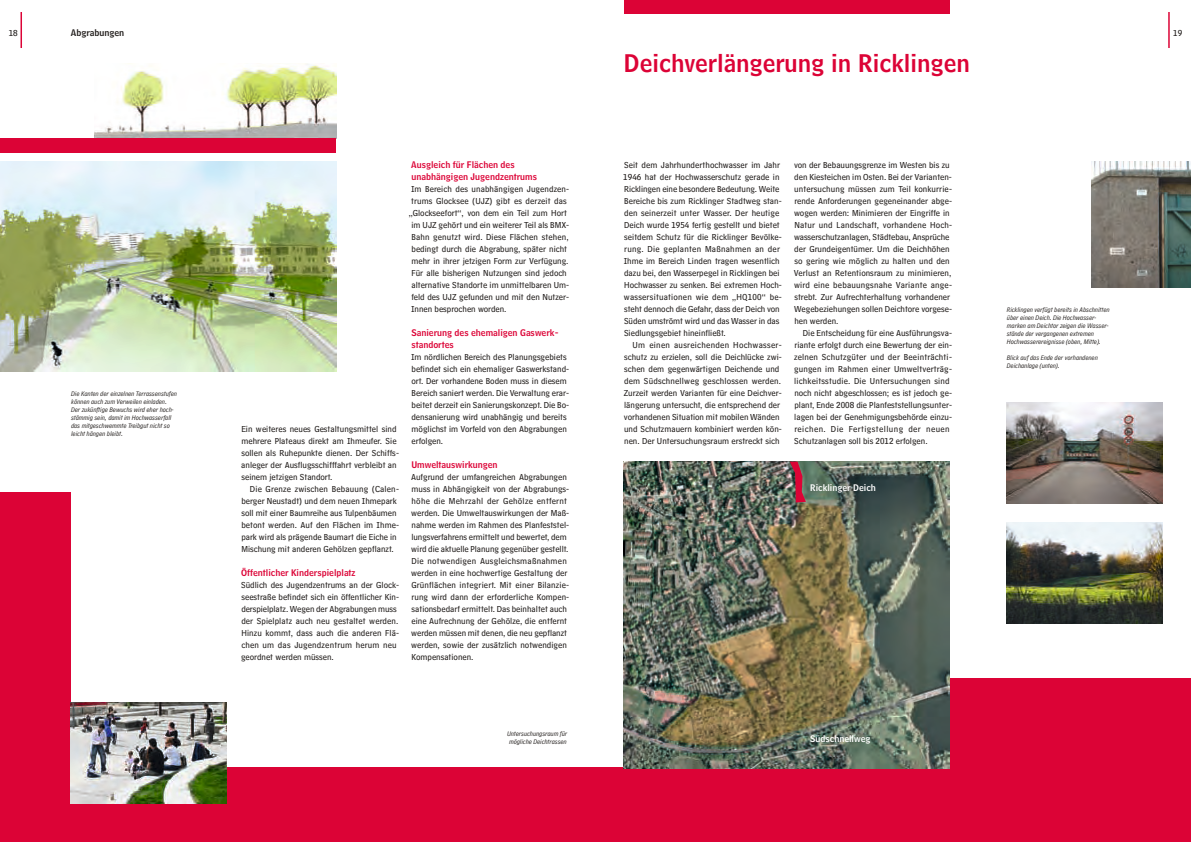
<style>
.page{position:relative;width:1191px;height:842px;background:#fff}
.page>*{position:absolute;margin:0;border:0;box-sizing:border-box;transform-origin:0 0}
.t1{font:24px "HM Headline";color:#dc0336}
.t2{font:9px/12px "HM Text";color:#201c1a}
.t3{font:9px/12px "HM Headline";color:#dc0336}
.t4{font:9px "HM Headline";color:#fff}
.t5{font:9px "HM Headline";color:#201c1a}
.t6{font:italic 7px/8px "HM Comment";color:#201c1a}
</style>
<div class="page">
<hr style="left:21px;top:12px;width:1px;height:36px;background:#dc0336">
<hr style="left:1168px;top:12px;width:1px;height:36px;background:#dc0336">
<div style="left:947px;top:678px;width:244px;height:93px;background:#dc0336"></div>
<div style="left:624px;top:0;width:325px;height:14px;background:#dc0336"></div>
<img style="left:1006px;top:522px;width:156px;height:102px">
<img style="left:1091px;top:162px;width:100px;height:125px">
<img style="left:1007px;top:402px;width:155px;height:102px">
<div style="left:0;top:767px;width:1191px;height:75px;background:#dc0336"></div>
<div style="left:0;top:492px;width:71px;height:288px;background:#dc0336"></div>
<img style="left:0;top:162px;width:336px;height:210px">
<img style="left:95px;top:64px;width:241px;height:74px">
<img style="left:71px;top:702px;width:156px;height:101px">
<div style="left:0;top:138px;width:336px;height:14px;background:#dc0336"></div>
<img style="left:624px;top:462px;width:326px;height:306px">
<svg style="left:790px;top:462px;width:16px;height:40px"></svg>
<p class="t5" style="left:71px;top:25px;width:55px">Abgrabungen</p>
<p class="t2" style="left:9px;top:26px;width:10px">18</p>
<p class="t2" style="left:1173px;top:26px;width:10px">19</p>
<p class="t6" style="left:71px;top:389px;width:107px">Die Kanten der einzelnen Terrassenstufen können auch zum Verweilen einladen.<br>Der zukünftige Bewuchs wird eher hoch&shy;stämmig sein, damit im Hochwasserfall das mitgeschwemmte Treibgut nicht so leicht hängen bleibt.</p>
<h1 class="t1" style="left:624px;top:43px;width:347px">Deichverlängerung in Ricklingen</h1>
<p class="t2" style="left:241px;top:422px;width:159px">Ein weiteres neues Gestaltungsmittel sind mehrere Plateaus direkt am Ihmeufer. Sie sollen als Ruhepunkte dienen. Der Schiffs&shy;anleger der Ausflugsschifffahrt verbleibt an seinem jetzigen Standort.</p>
<p class="t2" style="left:241px;top:482px;width:159px;text-indent:9px">Die Grenze zwischen Bebauung (Calen&shy;berger Neustadt) und dem neuen Ihmepark soll mit einer Baumreihe aus Tulpenbäumen betont werden. Auf den Flächen im Ihme&shy;park wird als prägende Baumart die Eiche in Mischung mit anderen Gehölzen gepflanzt.</p>
<p class="t3" style="left:241px;top:565px;width:116px">Öffentlicher Kinderspielplatz</p>
<p class="t2" style="left:241px;top:578px;width:159px">Südlich des Jugendzentrums an der Glock&shy;seestraße befindet sich ein öffentlicher Kin&shy;derspielplatz. Wegen der Abgrabungen muss der Spielplatz auch neu gestaltet werden.<br>Hinzu kommt, dass auch die anderen Flä&shy;chen um das Jugendzentrum herum neu geordnet werden müssen.</p>
<p class="t3" style="left:411px;top:157px;width:127px">Ausgleich für Flächen des unabhängigen Jugendzentrums</p>
<p class="t2" style="left:411px;top:182px;width:160px">Im Bereich des unabhängigen Jugendzen-</p>
<p class="t2" style="left:411px;top:194px;width:157px">trums Glocksee (UJZ) gibt es derzeit das</p>
<p class="t2" style="left:409px;top:206px;width:160px">„Glockseefort“, von dem ein Teil zum Hort</p>
<p class="t2" style="left:411px;top:218px;width:158px">im UJZ gehört und ein weiterer Teil als BMX-</p>
<p class="t2" style="left:411px;top:230px;width:158px">Bahn genutzt wird. Diese Flächen stehen,</p>
<p class="t2" style="left:411px;top:242px;width:157px">bedingt durch die Abgrabung, später nicht</p>
<p class="t2" style="left:411px;top:254px;width:158px">mehr in ihrer jetzigen Form zur Verfügung.</p>
<p class="t2" style="left:411px;top:266px;width:157px">Für alle bisherigen Nutzungen sind jedoch</p>
<p class="t2" style="left:411px;top:278px;width:159px">alternative Standorte im unmittelbaren Um-</p>
<p class="t2" style="left:411px;top:290px;width:159px">feld des UJZ gefunden und mit den Nutzer-</p>
<p class="t2" style="left:411px;top:302px;width:97px">Innen besprochen worden.</p>
<p class="t3" style="left:411px;top:325px;width:149px">Sanierung des ehemaligen Gaswerk&shy;standortes</p>
<p class="t2" style="left:411px;top:350px;width:160px">Im nördlichen Bereich des Planungsgebiets befindet sich ein ehemaliger Gaswerkstand&shy;ort. Der vorhandene Boden muss in diesem Bereich saniert werden. Die Verwaltung erar&shy;beitet derzeit ein Sanierungskonzept. Die Bo&shy;densanierung wird unabhängig und bereits möglichst im Vorfeld von den Abgrabungen erfolgen.</p>
<p class="t3" style="left:411px;top:457px;width:88px">Umweltauswirkungen</p>
<p class="t2" style="left:411px;top:470px;width:160px">Aufgrund der umfangreichen Abgrabungen muss in Abhängigkeit von der Abgrabungs&shy;höhe die Mehrzahl der Gehölze entfernt werden. Die Umweltauswirkungen der Maß&shy;nahme werden im Rahmen des Planfeststel&shy;lungsverfahrens ermittelt und bewertet, dem wird die aktuelle Planung gegenüber gestellt.<br>Die notwendigen Ausgleichsmaßnahmen werden in eine hochwertige Gestaltung der Grünflächen integriert. Mit einer Bilanzie&shy;rung wird dann der erforderliche Kompen&shy;sationsbedarf ermittelt. Das beinhaltet auch eine Aufrechnung der Gehölze, die entfernt werden müssen mit denen, die neu gepflanzt werden, sowie der zusätzlich notwendigen Kompensationen.</p>
<p class="t2" style="left:623px;top:158px;width:160px">Seit dem Jahrhunderthochwasser im Jahr 1946 hat der Hochwasserschutz gerade in Ricklingen eine besondere Bedeutung. Weite Bereiche bis zum Ricklinger Stadtweg stan&shy;den seinerzeit unter Wasser. Der heutige Deich wurde 1954 fertig gestellt und bietet seitdem Schutz für die Ricklinger Bevölke&shy;rung. Die geplanten Maßnahmen an der Ihme im Bereich Linden tragen wesentlich dazu bei, den Wasserpegel in Ricklingen bei Hochwasser zu senken. Bei extremen Hoch&shy;wassersituationen wie dem „HQ100“ be&shy;steht dennoch die Gefahr, dass der Deich von Süden umströmt wird und das Wasser in das Siedlungsgebiet hineinfließt.</p>
<p class="t2" style="left:623px;top:338px;width:160px;text-indent:9px">Um einen ausreichenden Hochwasser&shy;schutz zu erzielen, soll die Deichlücke zwi&shy;schen dem gegenwärtigen Deichende und dem Südschnellweg geschlossen werden.<br>Zurzeit werden Varianten für eine Deichver&shy;längerung untersucht, die entsprechend der vorhandenen Situation mit mobilen Wänden und Schutzmauern kombiniert werden kön&shy;nen. Der Untersuchungsraum erstreckt sich</p>
<p class="t2" style="left:794px;top:158px;width:160px">von der Bebauungsgrenze im Westen bis zu den Kiesteichen im Osten. Bei der Varianten&shy;untersuchung müssen zum Teil konkurrie&shy;rende Anforderungen gegeneinander abge&shy;wogen werden: Minimieren der Eingriffe in Natur und Landschaft, vorhandene Hoch&shy;wasserschutzanlagen, Städtebau, Ansprüche der Grundeigentümer. Um die Deichhöhen so gering wie möglich zu halten und den Verlust an Retentionsraum zu minimieren, wird eine bebauungsnahe Variante ange&shy;strebt. Zur Aufrechterhaltung vorhandener Wegebeziehungen sollen Deichtore vorgese&shy;hen werden.</p>
<p class="t2" style="left:794px;top:326px;width:159px;text-indent:9px">Die Entscheidung für eine Ausführungsva&shy;riante erfolgt durch eine Bewertung der ein&shy;zelnen Schutzgüter und der Beeinträchti&shy;gungen im Rahmen einer Umweltverträg&shy;lichkeitsstudie. Die Untersuchungen sind noch nicht abgeschlossen; es ist jedoch ge&shy;plant, Ende 2008 die Planfeststellungsunter&shy;lagen bei der Genehmigungsbehörde einzu&shy;reichen. Die Fertigstellung der neuen Schutzanlagen soll bis 2012 erfolgen.</p>
<p class="t4" style="left:810px;top:480px;width:67px">Ricklinger Deich</p>
<p class="t6" style="left:507px;top:729px;width:62px">Untersuchungsraum für mögliche Deichtrassen</p>
<p class="t4" style="left:810px;top:731px;width:62px">Südschnellweg</p>
<p class="t6" style="left:1006px;top:304px;width:104px">Ricklingen verfügt bereits in Abschnitten über einen Deich. Die Hochwasser-- marken am Deichtor zeigen die Wasser&shy;stände der vergangenen extremen Hochwasserereignisse (oben, Mitte).</p>
<p class="t6" style="left:1006px;top:352px;width:92px">Blick auf das Ende der vorhandenen<br>Deichanlage (unten).</p>
</div>
